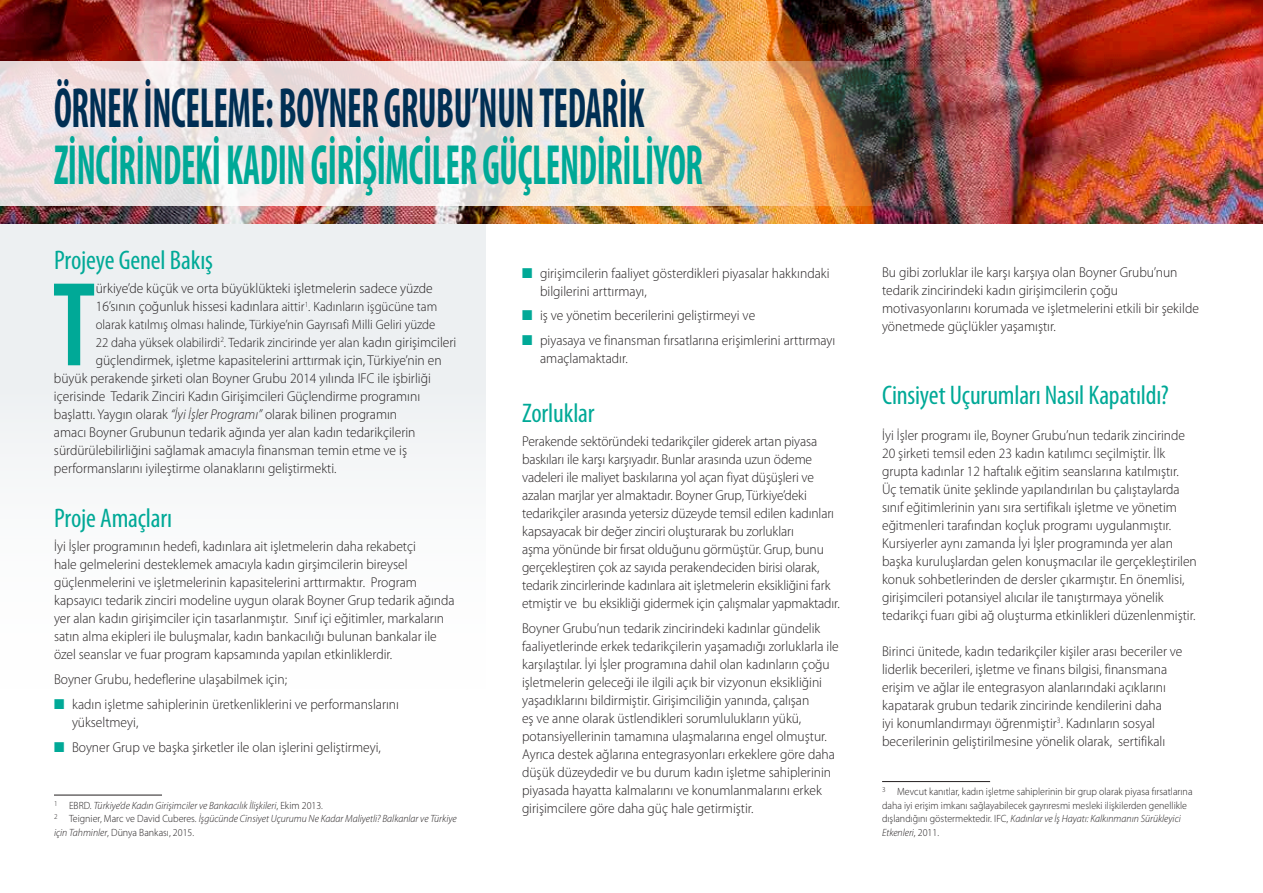
<style>
.page{position:relative;width:1263px;height:893px;background:#fff}
.page>*{position:absolute;margin:0;border:0;box-sizing:border-box;transform-origin:0 0}
.t1{font:600 condensed 121.05px "Myriad Pro";color:#00a997;scale:.95 1}
.t2{font:700 condensed 57px "Myriad Pro";letter-spacing:-.01em;color:#00a997;scale:.65 1}
.t3{font:700 condensed 57px "Myriad Pro";letter-spacing:-.01em;color:#002f54;scale:.65 1}
.t4{font:condensed 27px "Myriad Pro";letter-spacing:-.005em;color:#00a997}
.t5{font:300 14.25px/18px "Myriad Pro";color:#231f20;scale:.95 1}
.t6{font:300 13.5px/18px "Myriad Pro";color:#231f20;scale:.95 1}
.t7{font:300 10.5px/13.5px "Myriad Pro";color:#231f20;scale:.95 1}
.t8{font:italic 300 10.5px/13.5px "Myriad Pro";color:#231f20;scale:.95 1}
.s1{font-size:13.5px}
.s2{font-size:14.25px}
.s3{font-style:italic}
.s4{color:#00a997}
.s5{font-style:normal}
</style>
<div class="page">
<div style="left:0;top:224px;width:486px;height:486px;background:#f4f6f7"></div>
<img style="left:0;top:0;width:1263px;height:224px">
<hr style="left:54px;top:795px;width:108px;height:1px;background:#231f20">
<hr style="left:882px;top:781px;width:108px;height:1px;background:#231f20">
<img style="left:0;top:62px;width:993px;height:144px">
<h2 class="t3" style="left:54px;top:76px;width:910px">ÖRNEK İNCELEME: BOYNER GRUBU’NUN TEDARİK</h2>
<h2 class="t2" style="left:54px;top:133px;width:1000px">ZİNCİRİNDEKİ KADIN GİRİŞİMCİLER GÜÇLENDİRİLİYOR</h2>
<h3 class="t4" style="left:54px;top:245px;width:160px">Projeye Genel Bakış</h3>
<h1 class="t1" style="left:52px;top:259px;width:47px">T</h1>
<p class="t5" style="left:96px;top:279px;width:361px">ürkiye’de küçük ve orta büyüklükteki işletmelerin sadece yüzde<br>16’sının çoğunluk hissesi kadınlara <span class="s1">aittir</span><sup>1</sup><span class="s1">. Kadınların işgücüne tam</span></p>
<p class="t6" style="left:96px;top:315px;width:381px">olarak katılmış olması halinde, Türkiye’nin Gayrısafi Milli Geliri yüzde<br>22 daha yüksek olabilirdi<sup>2</sup>. Tedarik zincirinde yer alan <span class="s2">kadın girişimcileri</span></p>
<p class="t5" style="left:54px;top:351px;width:410px;text-indent:42px">güçlendirmek, işletme kapasitelerini arttırmak için, Türkiye’nin en büyük perakende şirketi olan Boyner Grubu 2014 yılında IFC ile işbirliği içerisinde Tedarik Zinciri Kadın Girişimcileri Güçlendirme programını başlattı. Yaygın olarak <span class="s3">“İyi İşler Programı”</span> olarak bilinen programın<br>amacı Boyner Grubunun tedarik ağında yer alan kadın tedarikçilerin sürdürülebilirliğini sağlamak amacıyla finansman temin etme ve iş performanslarını iyileştirme olanaklarını geliştirmekti.</p>
<h3 class="t4" style="left:54px;top:503px;width:119px">Proje Amaçları</h3>
<p class="t5" style="left:54px;top:537px;width:423px">İyi İşler programının hedefi, kadınlara ait işletmelerin daha rekabetçi<br>hale gelmelerini desteklemek amacıyla kadın girşimcilerin bireysel güçlenmelerini ve işletmelerinin kapasitelerini arttırmaktır. Program kapsayıcı tedarik zinciri modeline uygun olarak Boyner Grup tedarik ağında yer alan kadın girişimciler için tasarlanmıştır. Sınıf içi eğitimler, markaların satın alma ekipleri ile buluşmalar, kadın bankacılığı bulunan bankalar ile özel seanslar ve fuar program kapsamında yapılan etkinliklerdir.</p>
<p class="t5" style="left:54px;top:670px;width:247px">Boyner Grubu, hedeflerine ulaşabilmek için;</p>
<p class="t5" style="left:72px;top:695px;width:346px;text-indent:-18px"><span class="s4">■</span> kadın işletme sahiplerinin üretkenliklerini ve performanslarını yükseltmeyi,</p>
<p class="t5" style="left:54px;top:738px;width:346px"><span class="s4">■</span> Boyner Grup ve başka şirketler ile olan işlerini geliştirmeyi,</p>
<p class="t8" style="left:54px;top:799px;width:425px"><sup>1</sup> <span class="s5">EBRD.</span> Türkiye’de Kadın Girişimciler ve Bankacılık İlişkileri<span class="s5">, Ekim 2013.<br></span><sup>2</sup> <span class="s5">Teignier, Marc ve David Cuberes.</span> İşgücünde Cinsiyet Uçurumu Ne Kadar Maliyetli? Balkanlar ve Türkiye için Tahminler<span class="s5">, Dünya Bankası, 2015.</span></p>
<p class="t5" style="left:540px;top:264px;width:306px;text-indent:-18px"><span class="s4">■</span> girişimcilerin faaliyet gösterdikleri piyasalar hakkındaki bilgilerini arttırmayı,</p>
<p class="t5" style="left:522px;top:306px;width:247px"><span class="s4">■</span> iş ve yönetim becerilerini geliştirmeyi ve</p>
<p class="t5" style="left:540px;top:331px;width:312px;text-indent:-18px"><span class="s4">■</span> piyasaya ve finansman fırsatlarına erişimlerini arttırmayı amaçlamaktadır.</p>
<h3 class="t4" style="left:522px;top:398px;width:74px">Zorluklar</h3>
<p class="t5" style="left:522px;top:432px;width:336px">Perakende sektöründeki tedarikçiler giderek artan piyasa baskıları ile karşı karşıyadır. Bunlar arasında uzun ödeme vadeleri ile maliyet baskılarına yol açan fiyat düşüşleri ve azalan marjlar yer almaktadır. Boyner Grup, Türkiye’deki tedarikçiler arasında yetersiz düzeyde temsil edilen kadınları kapsayacak bir değer zinciri oluşturarak bu zorlukları<br>aşma yönünde bir fırsat olduğunu görmüştür. Grup, bunu gerçekleştiren çok az sayıda perakendeciden birisi olarak, tedarik zincirlerinde kadınlara ait işletmelerin eksikliğini fark etmiştir ve bu eksikliği gidermek için çalışmalar yapmaktadır.</p>
<p class="t5" style="left:522px;top:619px;width:335px">Boyner Grubu’nun tedarik zincirindeki kadınlar gündelik faaliyetlerinde erkek tedarikçilerin yaşamadığı zorluklarla ile karşılaştılar. İyi İşler programına dahil olan kadınların çoğu işletmelerin geleceği ile ilgili açık bir vizyonun eksikliğini yaşadıklarını bildirmiştir. Girişimciliğin yanında, çalışan<br>eş ve anne olarak üstlendikleri sorumlulukların yükü, potansiyellerinin tamamına ulaşmalarına engel olmuştur.<br>Ayrıca destek ağlarına entegrasyonları erkeklere göre daha düşük düzeydedir ve bu durum kadın işletme sahiplerinin piyasada hayatta kalmalarını ve konumlanmalarını erkek girişimcilere göre daha güç hale getirmiştir.</p>
<p class="t5" style="left:882px;top:264px;width:335px">Bu gibi zorluklar ile karşı karşıya olan Boyner Grubu’nun tedarik zincirindeki kadın girişimcilerin çoğu motivasyonlarını korumada ve işletmelerini etkili bir şekilde yönetmede güçlükler yaşamıştır.</p>
<h3 class="t4" style="left:882px;top:380px;width:288px">Cinsiyet Uçurumları Nasıl Kapatıldı?</h3>
<p class="t5" style="left:882px;top:426px;width:333px">İyi İşler programı ile, Boyner Grubu’nun tedarik zincirinde 20 şirketi temsil eden 23 kadın katılımcı seçilmiştir. İlk grupta kadınlar 12 haftalık eğitim seanslarına katılmıştır.<br>Üç tematik ünite şeklinde yapılandırılan bu çalıştaylarda sınıf eğitimlerinin yanı sıra sertifikalı işletme ve yönetim eğitmenleri tarafından koçluk programı uygulanmıştır.<br>Kursiyerler aynı zamanda İyi İşler programında yer alan başka kuruluşlardan gelen konuşmacılar ile gerçekleştirilen konuk sohbetlerinden de dersler çıkarmıştır. En önemlisi, girişimcileri potansiyel alıcılar ile tanıştırmaya yönelik tedarikçi fuarı gibi ağ oluşturma etkinlikleri düzenlenmiştir.</p>
<p class="t5" style="left:882px;top:642px;width:318px">Birinci ünitede, kadın tedarikçiler kişiler arası beceriler ve liderlik becerileri, işletme ve finans bilgisi, finansmana erişim ve ağlar ile entegrasyon alanlarındaki açıklarını kapatarak grubun tedarik zincirinde kendilerini daha<br>iyi konumlandırmayı öğrenmiştir<sup>3</sup>. Kadınların sosyal becerilerinin geliştirilmesine yönelik olarak, sertifikalı</p>
<p class="t7" style="left:882px;top:785px;width:328px"><sup>3</sup> Mevcut kanıtlar, kadın işletme sahiplerinin bir grup olarak piyasa fırsatlarına daha iyi erişim imkanı sağlayabilecek gayrıresmi mesleki ilişkilerden genellikle dışlandığını göstermektedir. IFC, <span class="s3">Kadınlar ve İş Hayatı: Kalkınmanın Sürükleyici Etkenleri</span>, 2011.</p>
</div>
